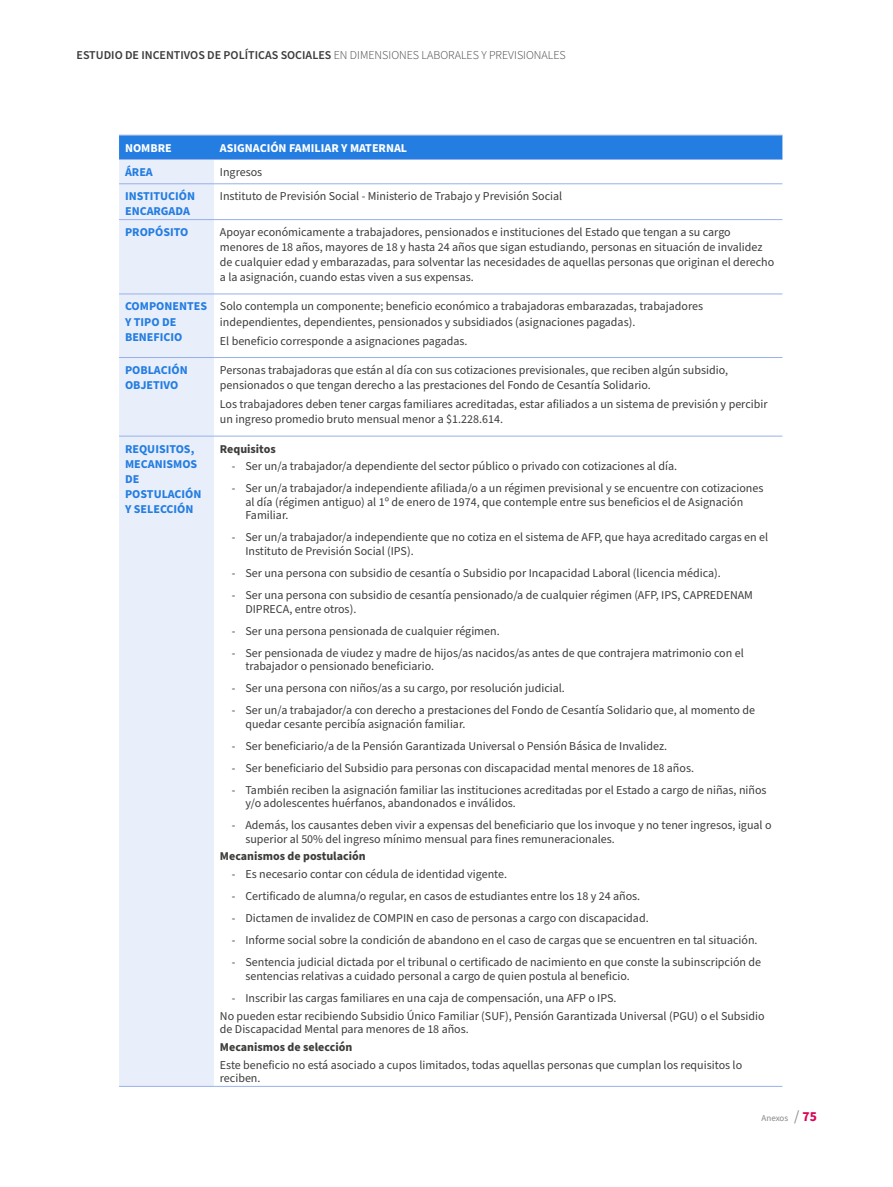
<style>
.page{position:relative;width:893px;height:1187px;background:#fff}
.page>*{position:absolute;margin:0;border:0;box-sizing:border-box;transform-origin:0 0}
.parrafo_punteo-numerico_tabla{font:12px/13.5px "Source Sans Pro";color:#3c3c3b}
.Textos_tabla1{font:12px/15px "Source Sans Pro";color:#3c3c3b}
.parrafo_lateral_izq{font:700 12px/15px "Source Sans Pro";color:#247de1}
.t1{font:600 12px "Source Sans Pro";color:#3c3c3b}
.Textos_tabla1-2{font:700 12px "Source Sans Pro";color:#3c3c3b}
.encabezados{font:700 12px "Source Sans Pro";color:#fff}
.parrafo_lateral_izq-2{font:700 12px "Source Sans Pro";color:#fff}
.t2{font:9px "Source Sans Pro";color:#878787}
.s1{font-weight:300}
.s2{font-size:15px}
.s3{font-weight:700;font-size:13.5px;color:#db0355}
</style>
<div class="page">
<div style="left:119px;top:136px;width:663px;height:23px;background:#247de1"></div>
<div style="left:119px;top:160px;width:95px;height:925px;background:#e9effa"></div>
<hr style="left:119px;top:183px;width:95px;height:1px;background:#96b1ea">
<hr style="left:214px;top:183px;width:568px;height:1px;background:#96b1ea">
<hr style="left:119px;top:219px;width:95px;height:1px;background:#96b1ea">
<hr style="left:214px;top:219px;width:568px;height:1px;background:#96b1ea">
<hr style="left:119px;top:293px;width:95px;height:1px;background:#96b1ea">
<hr style="left:214px;top:293px;width:568px;height:1px;background:#96b1ea">
<hr style="left:119px;top:357px;width:95px;height:1px;background:#96b1ea">
<hr style="left:214px;top:357px;width:568px;height:1px;background:#96b1ea">
<hr style="left:119px;top:435px;width:95px;height:1px;background:#96b1ea">
<hr style="left:214px;top:435px;width:568px;height:1px;background:#96b1ea">
<hr style="left:119px;top:1085px;width:95px;height:1px;background:#96b1ea">
<hr style="left:214px;top:1085px;width:568px;height:1px;background:#96b1ea">
<hr style="left:119px;top:135px;width:95px;height:1px;background:#96b1ea">
<hr style="left:214px;top:135px;width:568px;height:1px;background:#96b1ea">
<hr style="left:119px;top:159px;width:95px;height:1px;background:#96b1ea">
<hr style="left:214px;top:159px;width:568px;height:1px;background:#96b1ea">
<p class="t1" style="left:77px;top:47px;width:491px">ESTUDIO DE INCENTIVOS DE POLÍTICAS SOCIALES <span class="s1">EN DIMENSIONES LABORALES Y PREVISIONALES</span></p>
<p class="parrafo_lateral_izq-2" style="left:125px;top:140px;width:48px">NOMBRE</p>
<p class="encabezados" style="left:220px;top:140px;width:189px">ASIGNACIÓN FAMILIAR Y MATERNAL</p>
<p class="parrafo_lateral_izq" style="left:125px;top:165px;width:29px">ÁREA</p>
<p class="Textos_tabla1" style="left:220px;top:165px;width:44px">Ingresos</p>
<p class="parrafo_lateral_izq" style="left:125px;top:189px;width:72px">INSTITUCIÓN<br>ENCARGADA</p>
<p class="Textos_tabla1" style="left:220px;top:189px;width:344px">Instituto de Previsión Social - Ministerio de Trabajo y Previsión Social</p>
<p class="parrafo_lateral_izq" style="left:125px;top:225px;width:65px">PROPÓSITO</p>
<p class="Textos_tabla1" style="left:220px;top:225px;width:556px">Apoyar económicamente a trabajadores, pensionados e instituciones del Estado que tengan a su cargo menores de 18 años, mayores de 18 y hasta 24 años que sigan estudiando, personas en situación de invalidez de cualquier edad y embarazadas, para solventar las necesidades de aquellas personas que originan el derecho a la asignación, cuando estas viven a sus expensas.</p>
<p class="parrafo_lateral_izq" style="left:125px;top:299px;width:84px">COMPONENTES<br>Y TIPO DE<br>BENEFICIO</p>
<p class="Textos_tabla1" style="left:220px;top:299px;width:485px">Solo contempla un componente; beneficio económico a trabajadoras embarazadas, trabajadores independientes, dependientes, pensionados y subsidiados (asignaciones pagadas).</p>
<p class="Textos_tabla1" style="left:220px;top:333px;width:249px">El beneficio corresponde a asignaciones pagadas.</p>
<p class="parrafo_lateral_izq" style="left:125px;top:363px;width:64px">POBLACIÓN<br>OBJETIVO</p>
<p class="Textos_tabla1" style="left:220px;top:363px;width:510px">Personas trabajadoras que están al día con sus cotizaciones previsionales, que reciben algún subsidio, pensionados o que tengan derecho a las prestaciones del Fondo de Cesantía Solidario.</p>
<p class="Textos_tabla1" style="left:220px;top:397px;width:549px">Los trabajadores deben tener cargas familiares acreditadas, estar afiliados a un sistema de previsión y percibir un ingreso promedio bruto mensual menor a $1.228.614.</p>
<p class="parrafo_lateral_izq" style="left:125px;top:441px;width:78px">REQUISITOS,<br>MECANISMOS<br>DE<br>POSTULACIÓN<br>Y SELECCIÓN</p>
<p class="Textos_tabla1-2" style="left:220px;top:440px;width:57px">Requisitos</p>
<p class="parrafo_punteo-numerico_tabla" style="left:232px;top:460px;width:447px">- Ser un/a trabajador/a dependiente del sector público o privado con cotizaciones al día.</p>
<p class="parrafo_punteo-numerico_tabla" style="left:245px;top:482px;width:520px;text-indent:-14px">- Ser un/a trabajador/a independiente afiliada/o a un régimen previsional y se encuentre con cotizaciones al día (régimen antiguo) al 1º de enero de 1974, que contemple entre sus beneficios el de Asignación<br>Familiar.</p>
<p class="parrafo_punteo-numerico_tabla" style="left:245px;top:531px;width:524px;text-indent:-14px">- Ser un/a trabajador/a independiente que no cotiza en el sistema de AFP, que haya acreditado cargas en el<br>Instituto de Previsión Social (IPS).</p>
<p class="parrafo_punteo-numerico_tabla" style="left:232px;top:566px;width:490px">- Ser una persona con subsidio de cesantía o Subsidio por Incapacidad Laboral (licencia médica).</p>
<p class="parrafo_punteo-numerico_tabla" style="left:245px;top:588px;width:509px;text-indent:-14px">- Ser una persona con subsidio de cesantía pensionado/a de cualquier régimen (AFP, IPS, CAPREDENAM<br>DIPRECA, entre otros).</p>
<p class="parrafo_punteo-numerico_tabla" style="left:232px;top:624px;width:269px">- Ser una persona pensionada de cualquier régimen.</p>
<p class="parrafo_punteo-numerico_tabla" style="left:245px;top:646px;width:500px;text-indent:-14px">- Ser pensionada de viudez y madre de hijos/as nacidos/as antes de que contrajera matrimonio con el trabajador o pensionado beneficiario.</p>
<p class="parrafo_punteo-numerico_tabla" style="left:232px;top:681px;width:334px">- Ser una persona con niños/as a su cargo, por resolución judicial.</p>
<p class="parrafo_punteo-numerico_tabla" style="left:245px;top:703px;width:511px;text-indent:-14px">- Ser un/a trabajador/a con derecho a prestaciones del Fondo de Cesantía Solidario que, al momento de quedar cesante percibía asignación familiar.</p>
<p class="parrafo_punteo-numerico_tabla" style="left:232px;top:739px;width:437px">- Ser beneficiario/a de la Pensión Garantizada Universal o Pensión Básica de Invalidez.</p>
<p class="parrafo_punteo-numerico_tabla" style="left:232px;top:761px;width:464px">- Ser beneficiario del Subsidio para personas con discapacidad mental menores de 18 años.</p>
<p class="parrafo_punteo-numerico_tabla" style="left:245px;top:783px;width:523px;text-indent:-14px">- También reciben la asignación familiar las instituciones acreditadas por el Estado a cargo de niñas, niños y/o adolescentes huérfanos, abandonados e inválidos.</p>
<p class="parrafo_punteo-numerico_tabla" style="left:245px;top:818px;width:528px;text-indent:-14px">- Además, los causantes deben vivir a expensas del beneficiario que los invoque y no tener ingresos, igual o superior al 50% del ingreso mínimo mensual para fines remuneracionales.</p>
<p class="Textos_tabla1-2" style="left:220px;top:848px;width:147px">Mecanismos de postulación</p>
<p class="parrafo_punteo-numerico_tabla" style="left:232px;top:867px;width:277px">- Es necesario contar con cédula de identidad vigente.</p>
<p class="parrafo_punteo-numerico_tabla" style="left:232px;top:889px;width:410px">- Certificado de alumna/o regular, en casos de estudiantes entre los 18 y 24 años.</p>
<p class="parrafo_punteo-numerico_tabla" style="left:232px;top:911px;width:418px">- Dictamen de invalidez de COMPIN en caso de personas a cargo con discapacidad.</p>
<p class="parrafo_punteo-numerico_tabla" style="left:232px;top:933px;width:527px">- Informe social sobre la condición de abandono en el caso de cargas que se encuentren en tal situación.</p>
<p class="parrafo_punteo-numerico_tabla" style="left:245px;top:955px;width:517px;text-indent:-14px">- Sentencia judicial dictada por el tribunal o certificado de nacimiento en que conste la subinscripción de sentencias relativas a cuidado personal a cargo de quien postula al beneficio.</p>
<p class="parrafo_punteo-numerico_tabla" style="left:232px;top:991px;width:386px">- Inscribir las cargas familiares en una caja de compensación, una AFP o IPS.</p>
<p class="Textos_tabla1" style="left:220px;top:1009px;width:546px;line-height:13.5px">No pueden estar recibiendo Subsidio Único Familiar (SUF), Pensión Garantizada Universal (PGU) o el Subsidio de Discapacidad Mental para menores de 18 años.</p>
<p class="Textos_tabla1-2" style="left:220px;top:1038px;width:134px">Mecanismos de selección</p>
<p class="Textos_tabla1" style="left:220px;top:1058px;width:524px;line-height:13.5px">Este beneficio no está asociado a cupos limitados, todas aquellas personas que cumplan los requisitos lo reciben.</p>
<p class="t2" style="left:761px;top:1111px;width:57px">Anexos <span class="s2">/</span> <span class="s3">75</span></p>
</div>
